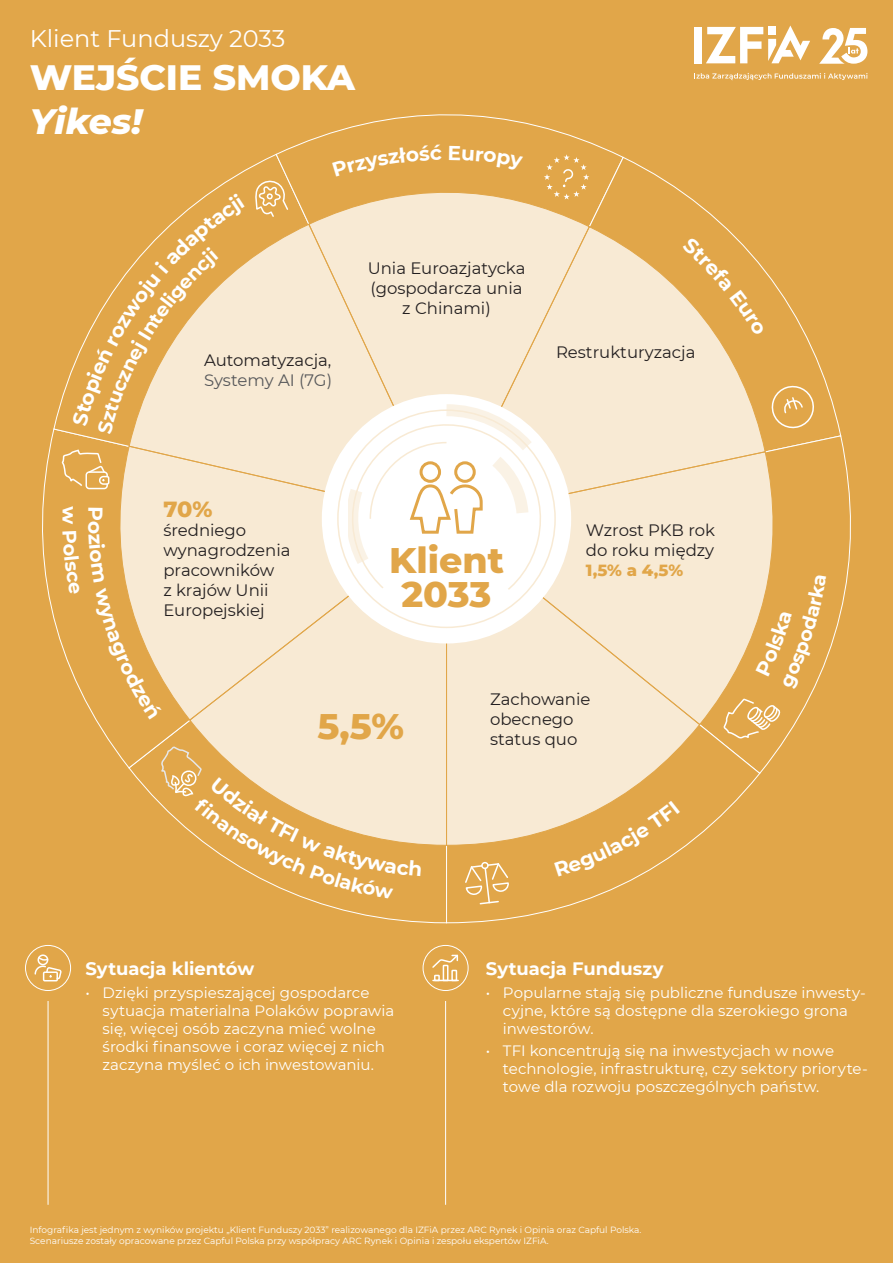
<style>
.page{position:relative;width:893px;height:1263px;background:#e1a649}
.page>*{position:absolute;margin:0;border:0;box-sizing:border-box;transform-origin:0 0}
.t1{font:800 36.3px/34.5px "Montserrat";color:#e1a649;text-align:center}
.t2{font:800 36px "Montserrat";color:#fff}
.t3{font:italic 800 36px "Montserrat";color:#fff}
.t4{font:24px "Montserrat";color:#fff}
.t5{font:800 22.35px "Montserrat";color:#e1a649}
.t6{font:700 18px "Montserrat";letter-spacing:-.005em;color:#fff}
.t7{font:16.5px/19.8px "Montserrat";color:#231f20}
.t8{font:16.5px "Montserrat";letter-spacing:-.01em;color:#57585a}
.t9{font:800 16.5px "Montserrat";color:#e1a649}
.t10{font:15px/18px "Montserrat";color:#fff}
.t11{font:9px/10.8px "Montserrat";color:#fff}
</style>
<div class="page">
<svg style="left:42px;top:431px;width:147px;height:338px"></svg>
<svg style="left:53px;top:154px;width:222px;height:367px"></svg>
<svg style="left:275px;top:114px;width:346px;height:109px"></svg>
<svg style="left:446px;top:156px;width:395px;height:279px"></svg>
<svg style="left:761px;top:435px;width:90px;height:338px"></svg>
<svg style="left:445px;top:725px;width:316px;height:198px"></svg>
<div style="left:189px;top:721px;width:256px;height:124px;background:#f8ead4"></div>
<div style="left:106px;top:445px;width:339px;height:276px;background:#f8ead4"></div>
<div style="left:128px;top:223px;width:180px;height:297px;background:#f8ead4"></div>
<svg style="left:308px;top:181px;width:282px;height:339px;background:#f4dfbe"></svg>
<svg style="left:445px;top:226px;width:321px;height:225px;background:#f5e2c3"></svg>
<svg style="left:551px;top:451px;width:235px;height:274px;background:#f4dfbf"></svg>
<svg style="left:445px;top:518px;width:256px;height:328px;background:#f6e4c9"></svg>
<svg style="left:722px;top:697px;width:59px;height:46px"></svg>
<svg style="left:252px;top:179px;width:37px;height:39px"></svg>
<svg style="left:770px;top:384px;width:46px;height:46px"></svg>
<svg style="left:464px;top:862px;width:46px;height:43px"></svg>
<div style="left:25px;top:945px;width:46px;height:46px;border:1px solid #fff;border-radius:50%"></div>
<hr style="left:48px;top:1001px;width:1px;height:204px;background:#fff">
<div style="left:423px;top:945px;width:45px;height:46px;border:1px solid #fff;border-radius:50%"></div>
<hr style="left:445px;top:1001px;width:1px;height:204px;background:#fff">
<svg style="left:432px;top:954px;width:27px;height:28px"></svg>
<div style="left:43px;top:971px;width:15px;height:10px;border:2px solid #fff"></div>
<svg style="left:34px;top:955px;width:28px;height:25px"></svg>
<div style="left:38px;top:954px;width:10px;height:11px;border:2px solid #fff;border-radius:50%"></div>
<svg style="left:544px;top:154px;width:45px;height:45px"></svg>
<div style="left:322px;top:394px;width:249px;height:249px;background:#fff;border-radius:50%"></div>
<svg style="left:344px;top:404px;width:205px;height:218px"></svg>
<div style="left:420px;top:461px;width:21px;height:22px;border:3px solid #e1a649;border-radius:50%"></div>
<div style="left:694px;top:27px;width:7px;height:36px;background:#fff"></div>
<svg style="left:706px;top:26px;width:104px;height:37px"></svg>
<svg style="left:819px;top:28px;width:48px;height:36px"></svg>
<svg style="left:694px;top:73px;width:173px;height:7px"></svg>
<svg style="left:332px;top:144px;width:110px;height:33px"></svg>
<svg style="left:449px;top:146px;width:74px;height:25px"></svg>
<svg style="left:72px;top:193px;width:173px;height:241px"></svg>
<svg style="left:682px;top:237px;width:83px;height:99px"></svg>
<svg style="left:756px;top:574px;width:70px;height:116px"></svg>
<svg style="left:554px;top:801px;width:126px;height:76px"></svg>
<svg style="left:160px;top:745px;width:262px;height:154px"></svg>
<svg style="left:61px;top:448px;width:102px;height:272px"></svg>
<h3 class="t4" style="left:30px;top:22px;width:257px">Klient Funduszy 2033</h3>
<h2 class="t2" style="left:30px;top:51px;width:327px">WEJŚCIE SMOKA</h2>
<h2 class="t3" style="left:30px;top:94px;width:114px">Yikes!</h2>
<p class="t7" style="left:204px;top:350px;width:129px">Automatyzacja,</p>
<p class="t8" style="left:204px;top:368px;width:130px">Systemy AI (7G)</p>
<p class="t7" style="left:368px;top:258px;width:159px;text-align:center">Unia Euroazjatycka (gospodarcza unia z Chinami)</p>
<p class="t7" style="left:556px;top:341px;width:141px">Restrukturyzacja</p>
<h3 class="t5" style="left:163px;top:492px;width:51px">70%</h3>
<p class="t7" style="left:163px;top:520px;width:129px">średniego wynagrodzenia pracowników<br>z krajów Unii<br>Europejskiej</p>
<h1 class="t1" style="left:389px;top:540px;width:116px">Klient<br>2033</h1>
<p class="t7" style="left:586px;top:520px;width:130px">Wzrost PKB rok do roku między</p>
<p class="t9" style="left:586px;top:558px;width:99px">1,5% a 4,5%</p>
<h1 class="t1" style="left:318px;top:707px;width:88px">5,5%</h1>
<p class="t7" style="left:490px;top:688px;width:102px">Zachowanie obecnego</p>
<p class="t7" style="left:490px;top:728px;width:89px">status quo</p>
<p class="t6" style="left:86px;top:956px;width:170px">Sytuacja klientów</p>
<p class="t10" style="left:103px;top:983px;width:293px;text-indent:-17px">• Dzięki przyspieszającej gospodarce sytuacja materialna Polaków poprawia się, więcej osób zaczyna mieć wolne środki finansowe i coraz więcej z nich zaczyna myśleć o ich inwestowaniu.</p>
<p class="t6" style="left:486px;top:956px;width:179px">Sytuacja Funduszy</p>
<p class="t10" style="left:503px;top:983px;width:364px;text-indent:-17px">• Popularne stają się publiczne fundusze inwesty&shy;cyjne, które są dostępne dla szerokiego grona inwestorów.</p>
<p class="t10" style="left:503px;top:1041px;width:366px;text-indent:-17px">• TFI koncentrują się na inwestycjach w nowe technologie, infrastrukturę, czy sektory prioryte&shy;towe dla rozwoju poszczególnych państw.</p>
<p class="t11" style="left:30px;top:1224px;width:613px">Infografika jest jednym z wyników projektu „Klient Funduszy 2033” realizowanego dla IZFiA przez ARC Rynek i Opinia oraz Capful Polska.<br>Scenariusze zostały opracowane przez Capful Polska przy współpracy ARC Rynek i Opinia i zespołu ekspertów IZFiA.</p>
</div>
